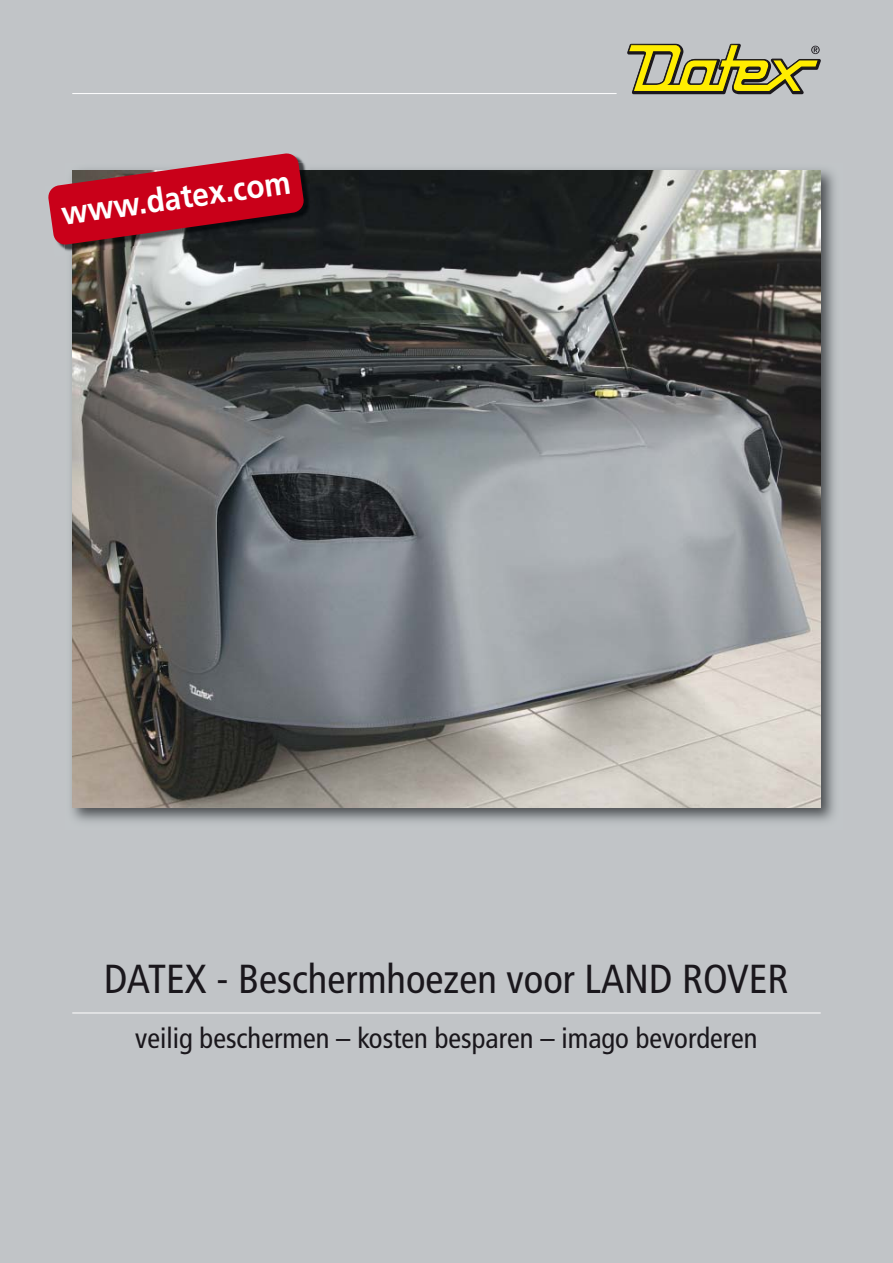
<style>
.page{position:relative;width:893px;height:1263px;background:#c1c4c7}
.page>*{position:absolute;margin:0;border:0;box-sizing:border-box;transform-origin:0 0}
.t1{font:condensed 40.5px "Frutiger";color:#1a171c}
.t2{font:700 33px "Frutiger";color:#fff;scale:.9 1}
.t3{font:condensed 28.5px "Frutiger";color:#1a171c}
</style>
<div class="page">
<hr style="left:72px;top:93px;width:545px;height:1px;background:#fff">
<svg style="left:627px;top:44px;width:194px;height:50px"></svg>
<hr style="left:72px;top:1012px;width:749px;height:1px;background:#fff">
<img style="left:71px;top:169px;width:764px;height:653px">
<img style="left:72px;top:170px;width:749px;height:638px">
<img style="left:59px;top:245px;width:13px;height:12px">
<img style="left:304px;top:163px;width:6px;height:7px">
<img style="left:72px;top:170px;width:245px;height:85px">
<svg style="left:48px;top:153px;width:256px;height:92px"></svg>
<p class="t2" style="left:60px;top:201px;width:258px;rotate:-8deg">www.datex.com</p>
<h1 class="t1" style="left:104px;top:962px;width:686px">DATEX - Beschermhoezen voor LAND ROVER</h1>
<p class="t3" style="left:135px;top:1027px;width:624px">veilig beschermen – kosten besparen – imago bevorderen</p>
</div>
